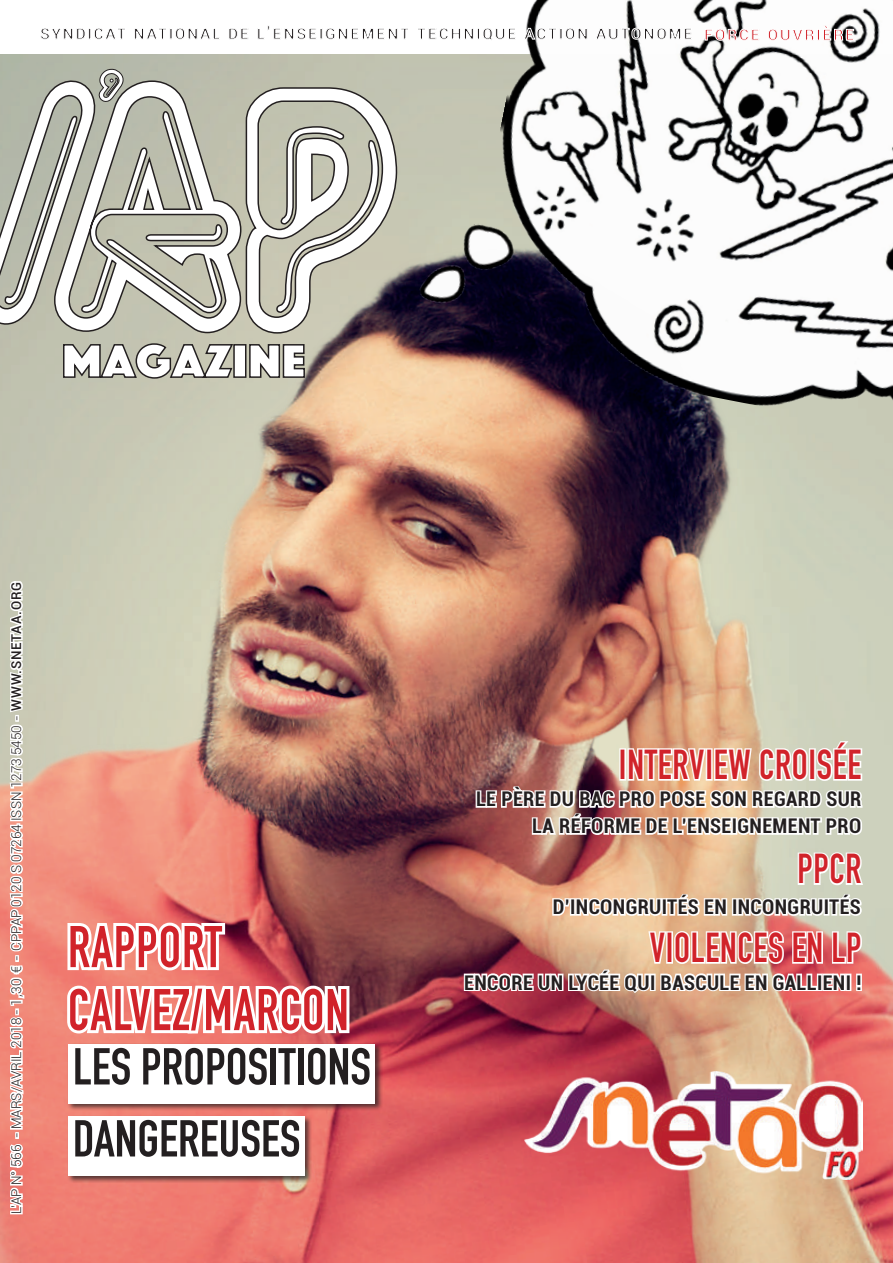
<style>
.page{position:relative;width:893px;height:1263px;background:#fff}
.page>*{position:absolute;margin:0;border:0;box-sizing:border-box;transform-origin:0 0}
.t1{font:700 57.75px/63px "DIN Condensed";letter-spacing:.02em;color:#d1232a;scale:.91 1}
.t2{font:700 51px/72px "DIN Condensed";color:#231f20}
.t3{font:700 41.25px "DIN Condensed";letter-spacing:.02em;color:#d1232a;scale:.91 1}
.t4{font:700 condensed 20.25px/27px "Roboto";letter-spacing:.02em;color:#231f20;text-align:right}
.t5{font:300 13.5px "Roboto";color:#231f20}
.s1{font-weight:500}
</style>
<div class="page">
<img style="left:0;top:54px;width:893px;height:1209px">
<img style="left:458px;top:0;width:435px;height:472px">
<svg style="left:64px;top:918px;width:164px;height:57px"></svg>
<svg style="left:63px;top:981px;width:289px;height:57px"></svg>
<img style="left:474px;top:710px;width:391px;height:212px">
<svg style="left:462px;top:929px;width:401px;height:68px"></svg>
<img style="left:525px;top:1071px;width:338px;height:108px">
<div style="left:67px;top:1042px;width:316px;height:141px;background:#231f20;opacity:.75"></div>
<div style="left:69px;top:1044px;width:306px;height:59px;background:#fff"></div>
<div style="left:69px;top:1116px;width:236px;height:59px;background:#fff"></div>
<svg style="left:7px;top:579px;width:19px;height:637px"></svg>
<svg style="left:40px;top:25px;width:652px;height:16px"></svg>
<svg style="left:705px;top:26px;width:149px;height:15px"></svg>
<svg style="left:0;top:69px;width:124px;height:257px"></svg>
<svg style="left:53px;top:80px;width:345px;height:254px"></svg>
<svg style="left:62px;top:342px;width:244px;height:37px"></svg>
<img style="left:408px;top:217px;width:117px;height:95px">
<p class="t5" style="left:7px;top:1214px;width:634px;rotate:-90deg">L’AP N° 566 - MARS/AVRIL 2018 - 1,30 € - CPPAP 0120 S 07264 ISSN 1273 5450 - <span class="s1">WWW.SNETAA.ORG</span></p>
<h1 class="t1" style="left:68px;top:915px;width:310px">RAPPORT<br>CALVEZ/MARCON</h1>
<h2 class="t2" style="left:73px;top:1030px;width:300px">LES PROPOSITIONS<br>DANGEREUSES</h2>
<h3 class="t3" style="left:619px;top:737px;width:268px">INTERVIEW CROISÉE</h3>
<p class="t4" style="left:476px;top:785px;width:387px">LE PÈRE DU BAC PRO POSE SON REGARD SUR<br>LA RÉFORME DE L’ENSEIGNEMENT PRO</p>
<h3 class="t3" style="left:797px;top:841px;width:72px">PPCR</h3>
<p class="t4" style="left:553px;top:893px;width:310px">D’INCONGRUITÉS EN INCONGRUITÉS</p>
<h3 class="t3" style="left:650px;top:920px;width:234px">VIOLENCES EN LP</h3>
<p class="t4" style="left:464px;top:968px;width:399px">ENCORE UN LYCÉE QUI BASCULE EN GALLIENI !</p>
</div>
